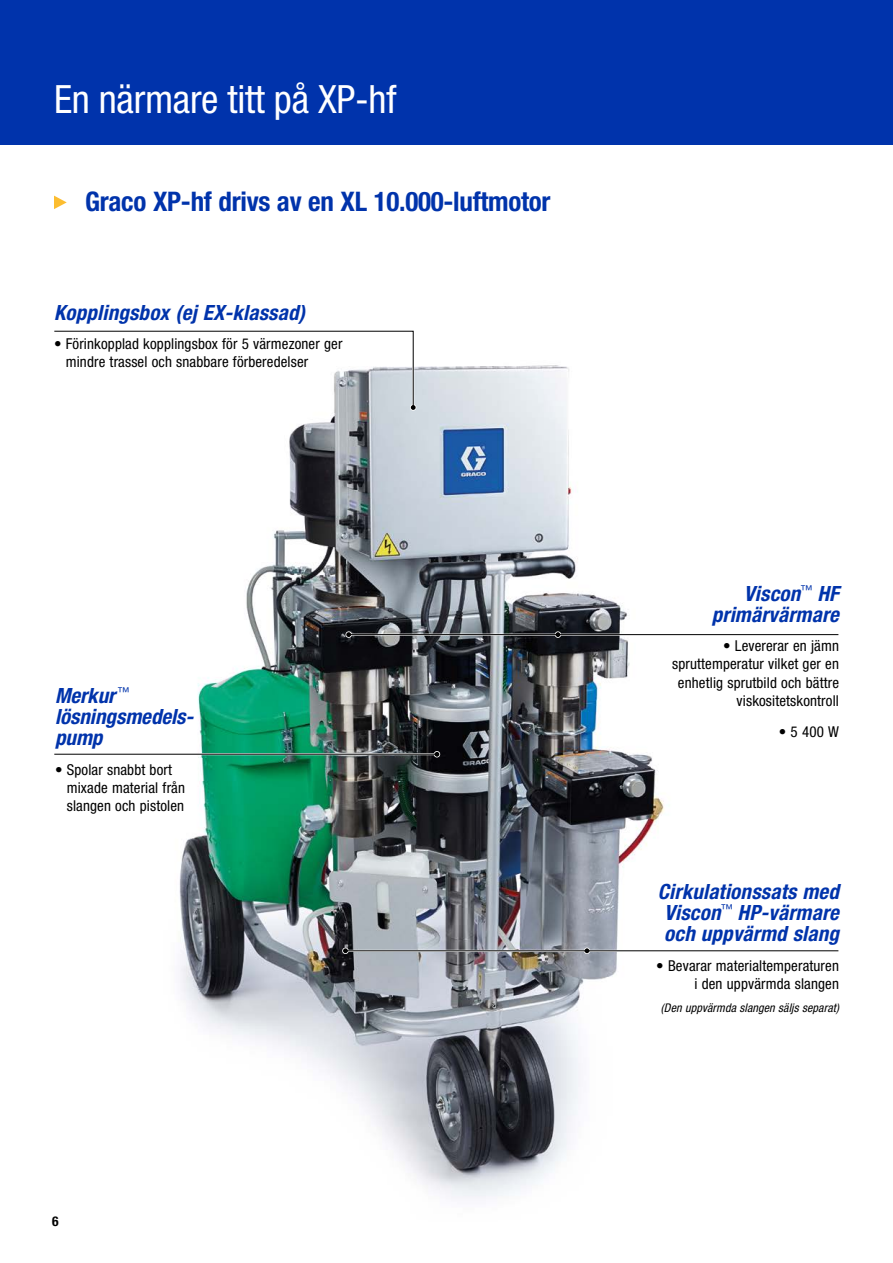
<style>
.page{position:relative;width:893px;height:1263px;background:#fff}
.page>*{position:absolute;margin:0;border:0;box-sizing:border-box;transform-origin:0 0}
.t1{font:condensed 39px "Helvetica Neue LT Std";letter-spacing:-.005em;color:#fff}
.t2{font:700 condensed 27px "Helvetica Neue LT Std";letter-spacing:-.01em;color:#0033ab}
.t3{font:italic 700 condensed 21px/21px "Helvetica Neue LT Std";letter-spacing:.01em;color:#0033ab;text-align:right}
.t4{font:condensed 15px/18px "Helvetica Neue LT Std";letter-spacing:.01em;color:#000;text-align:right}
.t5{font:700 condensed 13.5px "Helvetica Neue LT Std";color:#000}
.t6{font:italic condensed 12px "Helvetica Neue LT Std";letter-spacing:.01em;color:#000}
</style>
<div class="page">
<div style="left:0;top:0;width:893px;height:145px;background:#0033ab"></div>
<img style="left:179px;top:365px;width:485px;height:833px">
<hr style="left:69px;top:753px;width:368px;height:2px;background:#fff">
<svg style="left:434px;top:751px;width:6px;height:6px"></svg>
<hr style="left:54px;top:754px;width:383px;height:1px;background:#000">
<hr style="left:349px;top:634px;width:477px;height:2px;background:#fff">
<hr style="left:345px;top:950px;width:481px;height:2px;background:#fff">
<svg style="left:346px;top:632px;width:5px;height:5px"></svg>
<svg style="left:343px;top:948px;width:5px;height:5px"></svg>
<svg style="left:555px;top:632px;width:5px;height:5px"></svg>
<svg style="left:584px;top:947px;width:6px;height:7px"></svg>
<svg style="left:585px;top:948px;width:4px;height:5px"></svg>
<hr style="left:349px;top:634px;width:489px;height:1px;background:#000">
<hr style="left:345px;top:950px;width:493px;height:1px;background:#000">
<svg style="left:54px;top:330px;width:362px;height:80px"></svg>
<svg style="left:54px;top:196px;width:13px;height:13px"></svg>
<h1 class="t1" style="left:54px;top:77px;width:344px">En närmare titt på XP-hf</h1>
<h2 class="t2" style="left:85px;top:185px;width:467px">Graco XP-hf drivs av en XL 10.000-luftmotor</h2>
<h3 class="t3" style="left:54px;top:302px;width:253px">Kopplingsbox (ej EX-klassad)</h3>
<p class="t4" style="left:66px;top:335px;width:278px;text-align:left;text-indent:-12px">• Förinkopplad kopplingsbox för 5 värmezoner ger mindre trassel och snabbare förberedelser</p>
<h3 class="t3" style="left:55px;top:685px;width:140px;text-align:left">Merkur <sup>™ </sup>lösningsmedels&shy;pump</h3>
<p class="t4" style="left:67px;top:760px;width:120px;text-align:left;text-indent:-12px">• Spolar snabbt bort mixade material från slangen och pistolen</p>
<p class="t5" style="left:52px;top:1213px;width:8px">6</p>
<h3 class="t3" style="left:712px;top:583px;width:129px">Viscon<sup>™</sup> HF primärvärmare</h3>
<p class="t4" style="left:672px;top:637px;width:168px">• Levererar en jämn spruttemperatur vilket ger en enhetlig sprutbild och bättre viskositetskontroll</p>
<p class="t4" style="left:779px;top:723px;width:62px">• 5 400 W</p>
<h3 class="t3" style="left:658px;top:881px;width:183px;text-align:center">Cirkulationssats med<br>Viscon<sup>™</sup> HP-värmare och uppvärmd slang</h3>
<p class="t4" style="left:656px;top:956px;width:184px">• Bevarar materialtemperaturen i den uppvärmda slangen</p>
<p class="t6" style="left:661px;top:1001px;width:180px">(Den uppvärmda slangen säljs separat)</p>
</div>
